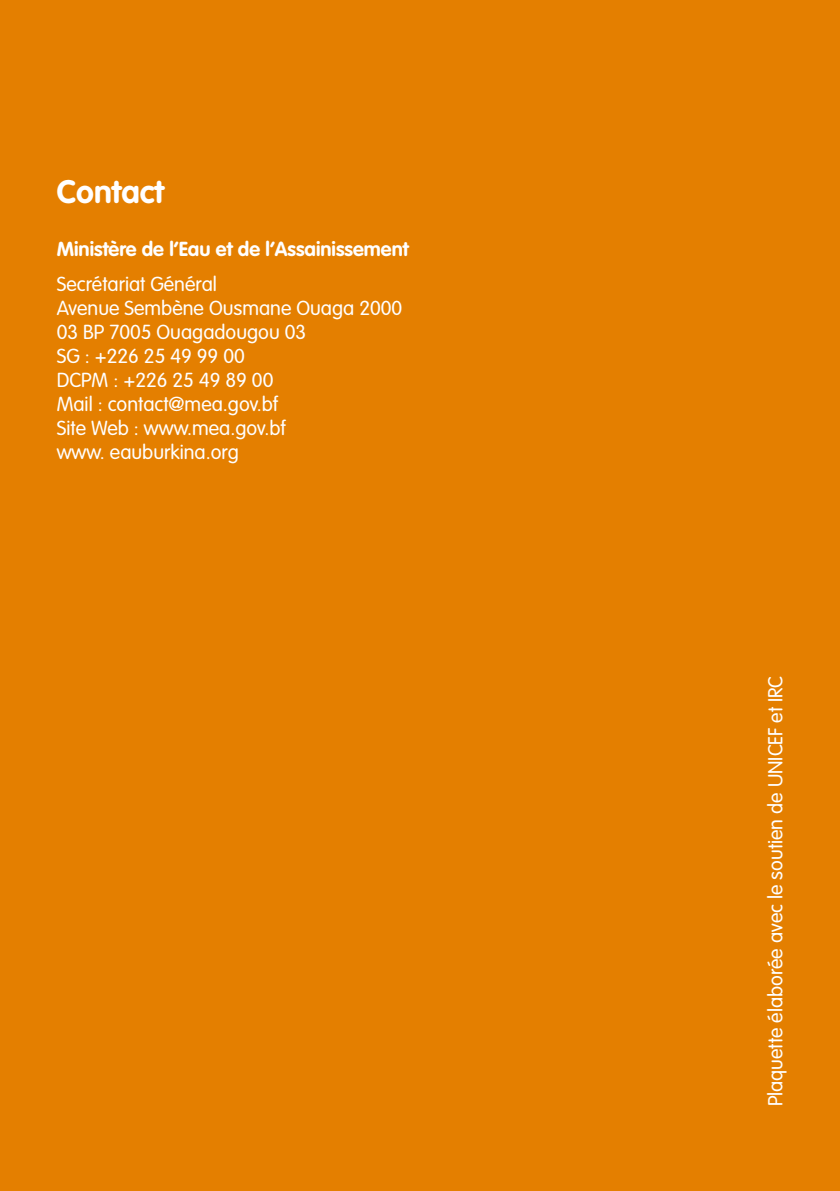
<style>
.page{position:relative;width:840px;height:1191px;background:#fff}
.page>*{position:absolute;margin:0;border:0;box-sizing:border-box;transform-origin:0 0}
.t1{font:700 32px "VAG Rounded Std";color:#fff}
.t2{font:300 20px/24px "VAG Rounded Std";color:#fff}
.t3{font:700 20px "VAG Rounded Std";color:#fff}
</style>
<div class="page">
<div style="left:0;top:0;width:839px;height:1191px;background:#e47f00"></div>
<h1 class="t1" style="left:57px;top:173px;width:109px">Contact</h1>
<p class="t3" style="left:57px;top:237px;width:353px">Ministère de l’Eau et de l’Assainissement</p>
<p class="t2" style="left:57px;top:273px;width:347px">Secrétariat Général<br>Avenue Sembène Ousmane Ouaga 2000<br>03 BP 7005 Ouagadougou 03<br>SG : +226 25 49 99 00<br>DCPM : +226 25 49 89 00<br>Mail : contact@mea.gov.bf<br>Site Web : www.mea.gov.bf<br>www. eauburkina.org</p>
<p class="t2" style="left:763px;top:1106px;width:432px;rotate:-90deg">Plaquette élaborée avec le soutien de UNICEF et IRC</p>
</div>
